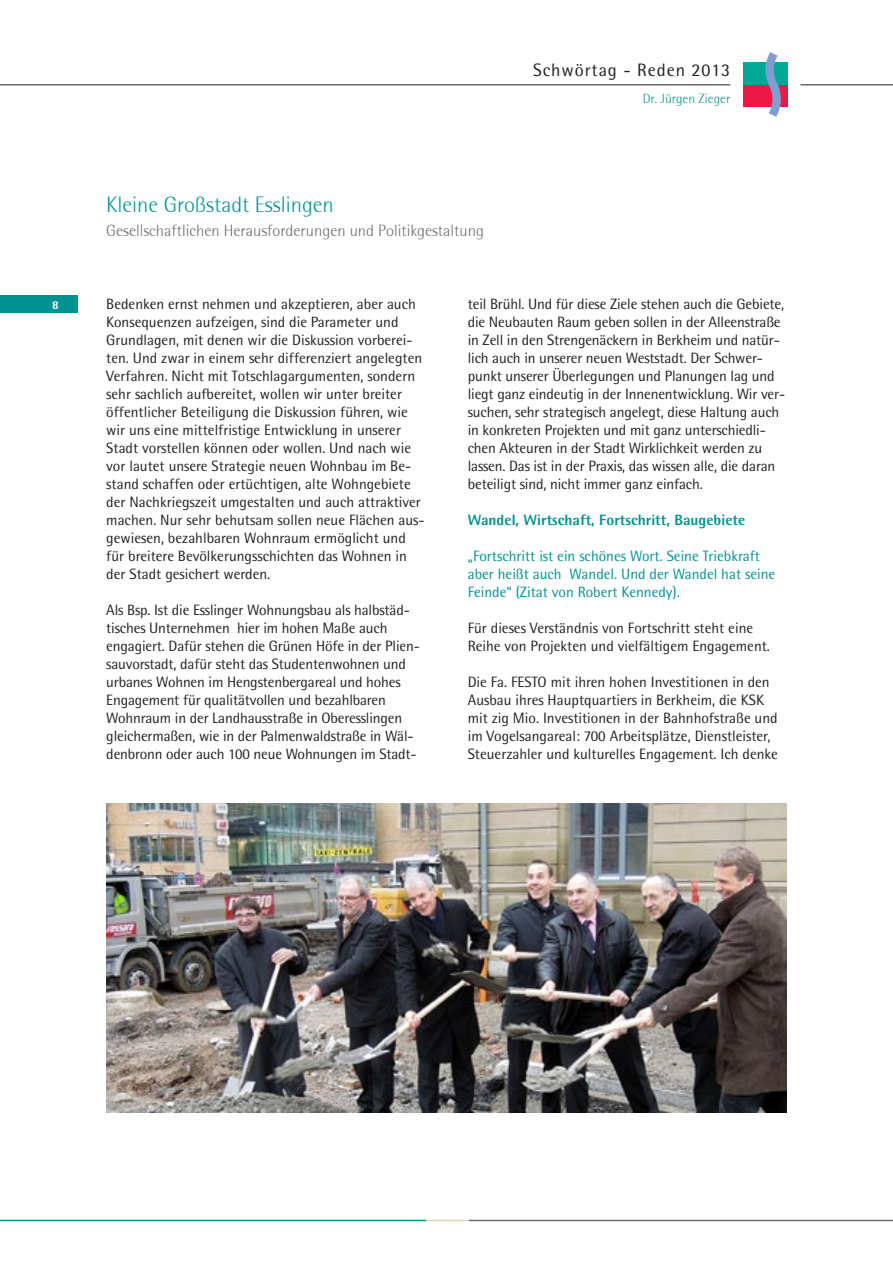
<style>
.page{position:relative;width:893px;height:1263px;background:#fff}
.page>*{position:absolute;margin:0;border:0;box-sizing:border-box;transform-origin:0 0}
.t1{font:300 22.5px "Rotis Semi Sans";color:#009290}
.t2{font:18px "Agfa Rotis Semisans";letter-spacing:.05em;color:#231f20}
.t3{font:300 16.5px "Rotis Semi Sans";color:#6f6765}
.t4{font:15px/18px "Agfa Rotis Semisans";color:#231f20}
.t5{font:15px/18px "Agfa Rotis Semisans";color:#009290}
.t6{font:800 15px "Agfa Rotis Semisans";color:#009290}
.t7{font:300 13.5px "Rotis Semi Sans";color:#009290}
.t8{font:800 12px "Agfa Rotis Semisans";color:#fff}
</style>
<div class="page">
<div style="left:0;top:296px;width:78px;height:17px;background:#009290"></div>
<div style="left:743px;top:85px;width:44px;height:22px;background:#ed1845"></div>
<div style="left:743px;top:63px;width:44px;height:22px;background:#00a895"></div>
<svg style="left:765px;top:52px;width:16px;height:65px"></svg>
<hr style="left:0;top:1220px;width:426px;height:1px;background:#009290">
<hr style="left:426px;top:1220px;width:43px;height:1px;background:#e7d8b0">
<hr style="left:469px;top:1220px;width:424px;height:1px;background:#6f6765">
<hr style="left:0;top:85px;width:730px;height:1px;background:#231f20">
<hr style="left:800px;top:85px;width:93px;height:1px;background:#231f20">
<img style="left:106px;top:804px;width:681px;height:308px">
<p class="t8" style="left:52px;top:297px;width:8px">8</p>
<h1 class="t1" style="left:106px;top:191px;width:229px">Kleine Großstadt Esslingen</h1>
<p class="t3" style="left:106px;top:221px;width:379px">Gesellschaftlichen Herausforderungen und Politikgestaltung</p>
<p class="t2" style="left:533px;top:59px;width:199px">Schwörtag - Reden 2013</p>
<p class="t7" style="left:643px;top:91px;width:89px">Dr. Jürgen Zieger</p>
<p class="t4" style="left:106px;top:295px;width:320px">Bedenken ernst nehmen und akzeptieren, aber auch Konsequenzen aufzeigen, sind die Parameter und Grundlagen, mit denen wir die Diskussion vorberei&shy;ten. Und zwar in einem sehr differenziert angelegten Verfahren. Nicht mit Totschlagargumenten, sondern sehr sachlich aufbereitet, wollen wir unter breiter öffentlicher Beteiligung die Diskussion führen, wie wir uns eine mittelfristige Entwicklung in unserer Stadt vorstellen können oder wollen. Und nach wie vor lautet unsere Strategie neuen Wohnbau im Be&shy;stand schaffen oder ertüchtigen, alte Wohngebiete der Nachkriegszeit umgestalten und auch attraktiver machen. Nur sehr behutsam sollen neue Flächen aus&shy;gewiesen, bezahlbaren Wohnraum ermöglicht und für breitere Bevölkerungsschichten das Wohnen in der Stadt gesichert werden.</p>
<p class="t4" style="left:106px;top:601px;width:315px">Als Bsp. Ist die Esslinger Wohnungsbau als halbstäd&shy;tisches Unternehmen hier im hohen Maße auch engagiert. Dafür stehen die Grünen Höfe in der Plien&shy;sauvorstadt, dafür steht das Studentenwohnen und urbanes Wohnen im Hengstenbergareal und hohes Engagement für qualitätvollen und bezahlbaren Wohnraum in der Landhausstraße in Oberesslingen gleichermaßen, wie in der Palmenwaldstraße in Wäl&shy;denbronn oder auch 100 neue Wohnungen im Stadt-</p>
<p class="t4" style="left:468px;top:295px;width:319px">teil Brühl. Und für diese Ziele stehen auch die Gebiete, die Neubauten Raum geben sollen in der Alleenstraße in Zell in den Strengenäckern in Berkheim und natür&shy;lich auch in unserer neuen Weststadt. Der Schwer&shy;punkt unserer Überlegungen und Planungen lag und liegt ganz eindeutig in der Innenentwicklung. Wir ver&shy;suchen, sehr strategisch angelegt, diese Haltung auch in konkreten Projekten und mit ganz unterschiedli&shy;chen Akteuren in der Stadt Wirklichkeit werden zu lassen. Das ist in der Praxis, das wissen alle, die daran beteiligt sind, nicht immer ganz einfach.</p>
<p class="t6" style="left:468px;top:511px;width:279px">Wandel, Wirtschaft, Fortschritt, Baugebiete</p>
<p class="t5" style="left:468px;top:547px;width:309px">„Fortschritt ist ein schönes Wort. Seine Triebkraft aber heißt auch Wandel. Und der Wandel hat seine<br>Feinde“ (Zitat von Robert Kennedy).</p>
<p class="t4" style="left:468px;top:619px;width:304px">Für dieses Verständnis von Fortschritt steht eine<br>Reihe von Projekten und vielfältigem Engagement.</p>
<p class="t4" style="left:468px;top:673px;width:312px">Die Fa. FESTO mit ihren hohen Investitionen in den Ausbau ihres Hauptquartiers in Berkheim, die KSK mit zig Mio. Investitionen in der Bahnhofstraße und im Vogelsangareal: 700 Arbeitsplätze, Dienstleister, Steuerzahler und kulturelles Engagement. Ich denke</p>
</div>
